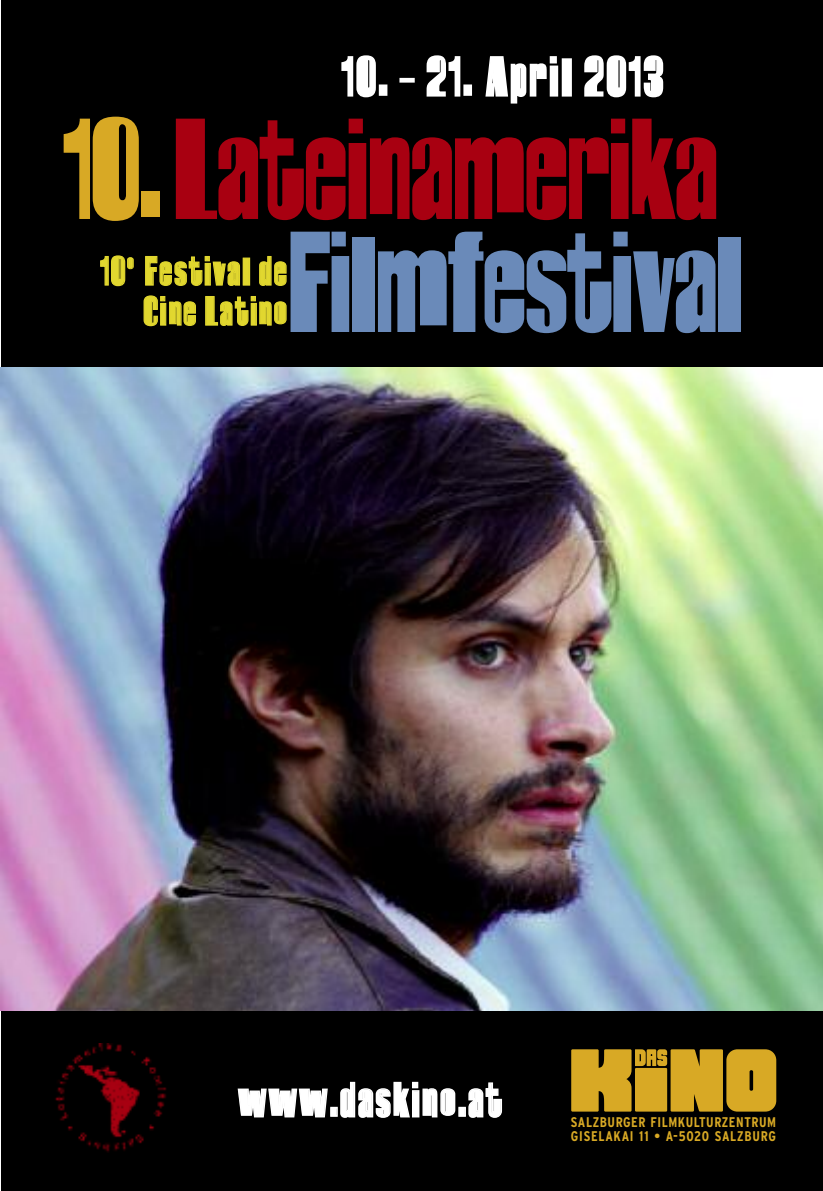
<style>
.page{position:relative;width:823px;height:1191px;background:#fff}
.page>*{position:absolute;margin:0;border:0;box-sizing:border-box;transform-origin:0 0}
.t1{font:700 140.8px/113px "Harlem";color:#a80011;text-align:right}
.t2{font:77.8px "Kino";color:#d8a925}
.t3{font:700 54.6px "Harlem";letter-spacing:.07em;color:#fff}
.t4{font:700 48px "Harlem";letter-spacing:.07em;color:#fff}
.t5{font:700 40px/40px "Harlem";letter-spacing:.07em;color:#e1d72f;text-align:right}
.t6{font:700 condensed 14px/14px "Interstate";letter-spacing:.04em;color:#d8a925}
.s1{color:#d8a925}
.s2{color:#6a8ab9}
</style>
<div class="page">
<div style="left:1px;top:0;width:821px;height:1191px;background:#000"></div>
<img style="left:55px;top:1043px;width:112px;height:109px">
<img style="left:1px;top:367px;width:821px;height:644px">
<h3 class="t3" style="left:342px;top:45px;width:322px">10. – 21. April 2013</h3>
<h1 class="t1" style="left:64px;top:114px;width:679px"><span class="s1">10.</span>Lateinamerika<br><span class="s2">Filmfestival</span></h1>
<h3 class="t5" style="left:101px;top:251px;width:187px">10<sup>o</sup> Festival de<br>Cine Latino</h3>
<h3 class="t4" style="left:238px;top:1072px;width:264px">www.daskino.at</h3>
<h2 class="t2" style="left:571px;top:1039px;width:217px">1</h2>
<p class="t6" style="left:570px;top:1114px;width:206px">SALZBURGER FILMKULTURZENTRUM<br>GISELAKAI 11 • A-5020 SALZBURG</p>
</div>
